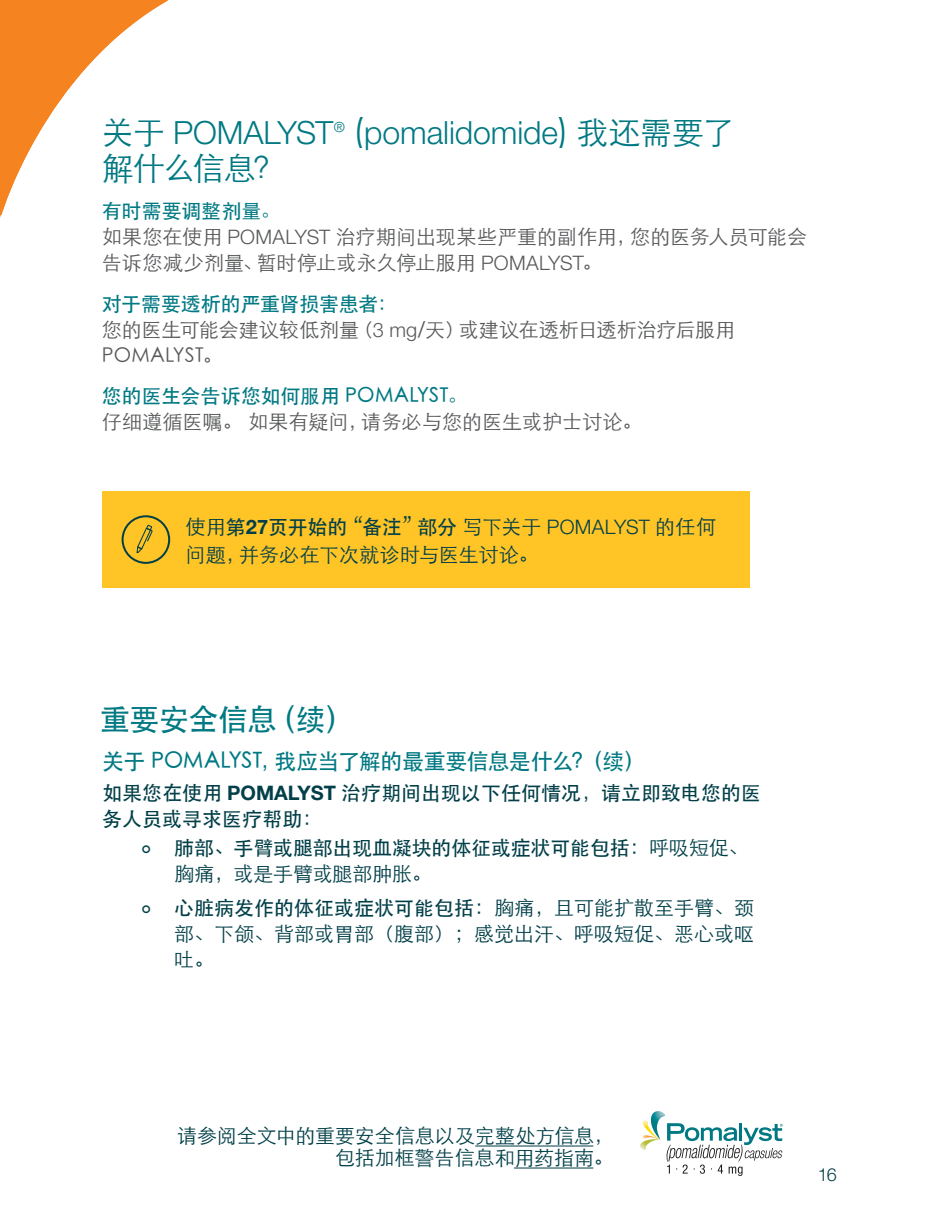
<style>
.page{position:relative;width:936px;height:1224px;background:#fff}
.page>*{position:absolute;margin:0;border:0;box-sizing:border-box;transform-origin:0 0}
.t1{font:300 32px "Helvetica Neue LT Std";letter-spacing:-.005em;color:#007983}
.t2{font:300 32px "ST Heiti SC";letter-spacing:-.04em;color:#007983}
.t3{font:300 32px "ST Heiti SC";color:#023f48}
.t4{font:500 30px "ST Heiti SC";letter-spacing:-.02em;color:#007983}
.t5{font:500 22px "ST Heiti SC";letter-spacing:-.02em;color:#007983}
.t6{font:300 20px/26px "ST Heiti SC";color:#58595b}
.t7{font:300 20px/26px "ST Heiti SC";color:#023f48;text-align:right}
.t8{font:500 20px/26px "ST Heiti SC";color:#023f48}
.t9{font:500 20px "ST Heiti SC";letter-spacing:.005em;color:#007983}
.t10{font:300 18px "Helvetica Neue LT Std";color:#023f48}
.t11{font:300 14px "Helvetica Neue LT Std";color:#007983}
.s1{font-family:"ST Heiti SC"}
.s2{font-weight:500;color:#007983}
.s3{font-family:"Helvetica Neue LT Std"}
.s4{font-weight:500}
.s5{font-family:"Helvetica Neue LT Std";font-weight:700}
.s6{font-weight:300}
</style>
<div class="page">
<svg style="left:0;top:0;width:167px;height:218px"></svg>
<div style="left:102px;top:491px;width:648px;height:97px;background:#ffc425"></div>
<svg style="left:640px;top:1111px;width:143px;height:65px"></svg>
<hr style="left:475px;top:1146px;width:118px;height:1px;background:#023f48">
<hr style="left:514px;top:1168px;width:79px;height:1px;background:#023f48">
<div style="left:122px;top:515px;width:48px;height:49px;border:2px solid #023f48;border-radius:50%"></div>
<svg style="left:136px;top:525px;width:17px;height:28px"></svg>
<h1 class="t1" style="left:102px;top:113px;width:233px"><span class="s1">关于</span> POMALYST</h1>
<p class="t11" style="left:334px;top:119px;width:13px">®</p>
<h1 class="t1" style="left:353px;top:113px;width:383px"><span class="s1">(</span>pomalidomide<span class="s1">) 我还需要了</span></h1>
<h1 class="t2" style="left:102px;top:141px;width:185px">解什么信息？</h1>
<p class="t6" style="left:102px;top:196px;width:707px"><span class="s2">有时需要调整剂量。<br></span>如果您在使用 <span class="s3">POMALYST</span> 治疗期间出现某些严重的副作用，您的医务人员可能会告诉您减少剂量、暂时停止或永久停止服用 <span class="s3">POMALYST</span>。</p>
<p class="t6" style="left:102px;top:288px;width:634px"><span class="s2">对于需要透析的严重肾损害患者：<br></span>您的医生可能会建议较低剂量（<span class="s3">3 mg</span>/天）或建议在透析日透析治疗后服用<br>POMALYST。</p>
<p class="t9" style="left:102px;top:385px;width:367px">您的医生会告诉您如何服用 POMALYST。</p>
<p class="t6" style="left:102px;top:407px;width:542px">仔细遵循医嘱。 如果有疑问，请务必与您的医生或护士讨论。</p>
<p class="t7" style="left:186px;top:510px;width:532px;line-height:28px;text-align:left">使用<span class="s4">第</span><span class="s5">27</span><span class="s4">页开始的“备注”部分</span> 写下关于 <span class="s3">POMALYST</span> 的任何问题，并务必在下次就诊时与医生讨论。</p>
<h2 class="t4" style="left:100px;top:703px;width:255px">重要安全信息（续）</h2>
<p class="t5" style="left:102px;top:749px;width:544px">关于 POMALYST，我应当了解的最重要信息是什么？（续）</p>
<p class="t8" style="left:102px;top:780px;width:660px">如果您在使用 <span class="s5">POMALYST</span> 治疗期间出现以下任何情况，请立即致电您的医务人员或寻求医疗帮助：</p>
<h1 class="t3" style="left:138px;top:832px;width:33px">°</h1>
<p class="t8" style="left:174px;top:835px;width:576px">肺部、手臂或腿部出现血凝块的体征或症状可能包括：<span class="s6">呼吸短促、胸痛，或是手臂或腿部肿胀。</span></p>
<h1 class="t3" style="left:138px;top:891px;width:33px">°</h1>
<p class="t7" style="left:174px;top:892px;width:581px;text-align:justify"><span class="s4">心脏病发作的体征或症状可能包括：</span>胸痛，且可能扩散至手臂、颈部、下颌、背部或胃部（腹部）；感觉出汗、呼吸短促、恶心或呕吐。</p>
<p class="t7" style="left:177px;top:1123px;width:438px;line-height:22px">请参阅全文中的重要安全信息以及完整处方信息，包括加框警告信息和用药指南。</p>
<p class="t10" style="left:818px;top:1163px;width:21px">16</p>
</div>
